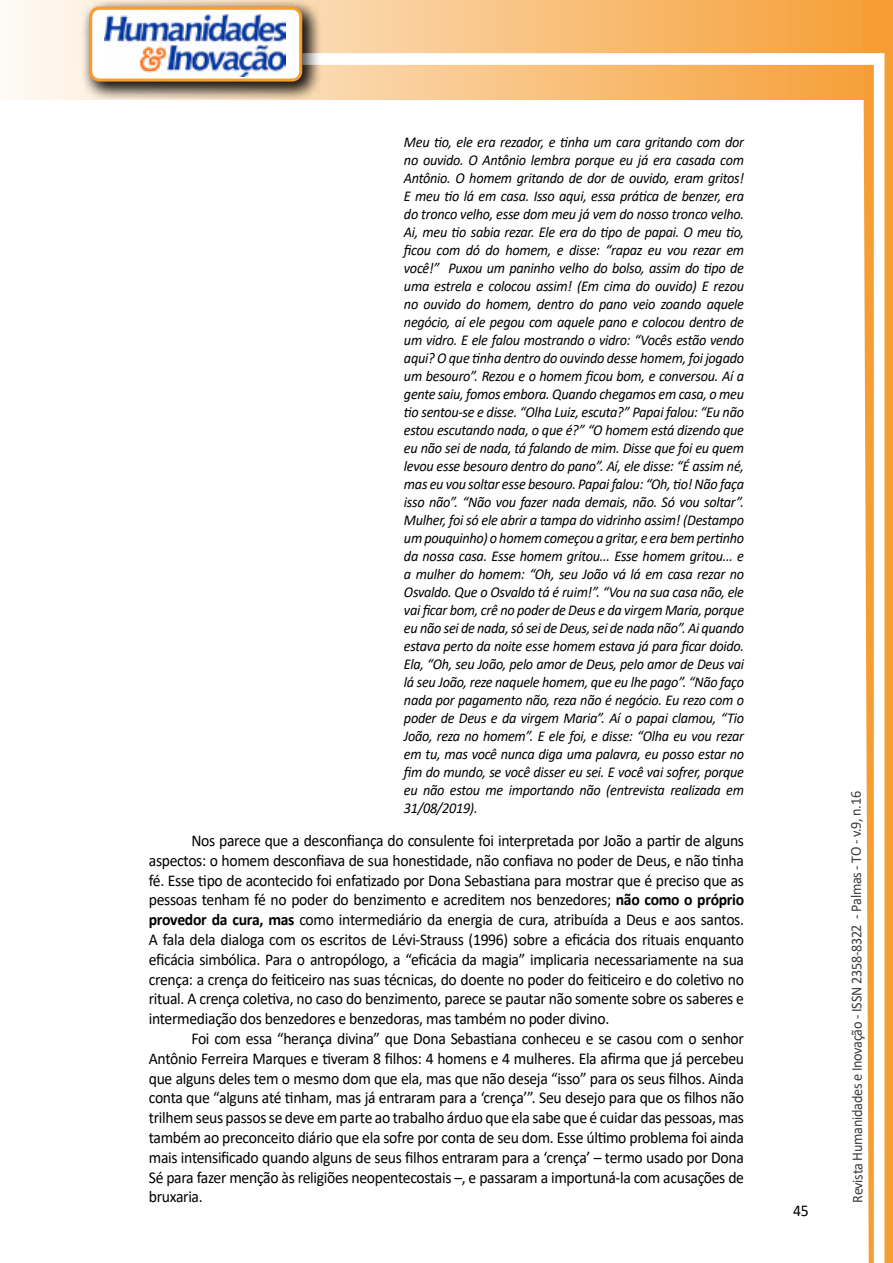
<style>
.page{position:relative;width:893px;height:1263px;background:#fff}
.page>*{position:absolute;margin:0;border:0;box-sizing:border-box;transform-origin:0 0}
.t1{font:16.5px/19.8px "Calibri";letter-spacing:-.02em;color:#000;text-align:justify;scale:.95 1}
.t2{font:italic 15px/18px "Calibri";letter-spacing:-.02em;color:#000;text-align:justify;scale:.95 1}
.t3{font:15px "Calibri";letter-spacing:-.025em;color:#3c3c3b;scale:.95 1}
.s1{font-weight:700}
</style>
<div class="page">
<svg style="left:5px;top:0;width:858px;height:100px;background:#f9c484"></svg>
<div style="left:302px;top:53px;width:582px;height:12px;background:#fff;border:2px solid #fff"></div>
<svg style="left:863px;top:0;width:30px;height:1263px"></svg>
<div style="left:81px;top:0;width:241px;height:102px;background:#000;opacity:.75"></div>
<div style="left:91px;top:8px;width:210px;height:72px;background:#fff;border-radius:9px"></div>
<img style="left:104px;top:14px;width:181px;height:62px">
<div style="left:89px;top:7px;width:213px;height:75px;border:3px solid #f69e34;border-radius:9px"></div>
<p class="t2" style="left:404px;top:133px;width:360px">Meu tio, ele era rezador, e tinha um cara gritando com dor no ouvido. O Antônio lembra porque eu já era casada com Antônio. O homem gritando de dor de ouvido, eram gritos!<br>E meu tio lá em casa. Isso aqui, essa prática de benzer, era do tronco velho, esse dom meu já vem do nosso tronco velho.<br>Ai, meu tio sabia rezar. Ele era do tipo de papai. O meu tio, ficou com dó do homem, e disse: “rapaz eu vou rezar em você!” Puxou um paninho velho do bolso, assim do tipo de uma estrela e colocou assim! (Em cima do ouvido) E rezou no ouvido do homem, dentro do pano veio zoando aquele negócio, aí ele pegou com aquele pano e colocou dentro de um vidro. E ele falou mostrando o vidro: “Vocês estão vendo aqui? O que tinha dentro do ouvindo desse homem, foi jogado um besouro”. Rezou e o homem ficou bom, e conversou. Aí a gente saiu, fomos embora. Quando chegamos em casa, o meu tio sentou-se e disse. “Olha Luiz, escuta?” Papai falou: “Eu não estou escutando nada, o que é?” “O homem está dizendo que eu não sei de nada, tá falando de mim. Disse que foi eu quem levou esse besouro dentro do pano”. Aí, ele disse: “É assim né, mas eu vou soltar esse besouro. Papai falou: “Oh, tio! Não faça isso não”. “Não vou fazer nada demais, não. Só vou soltar”.<br>Mulher, foi só ele abrir a tampa do vidrinho assim! (Destampo um pouquinho) o homem começou a gritar, e era bem pertinho da nossa casa. Esse homem gritou... Esse homem gritou... e a mulher do homem: “Oh, seu João vá lá em casa rezar no Osvaldo. Que o Osvaldo tá é ruim!”. “Vou na sua casa não, ele vai ficar bom, crê no poder de Deus e da virgem Maria, porque eu não sei de nada, só sei de Deus, sei de nada não”. Ai quando estava perto da noite esse homem estava já para ficar doido.<br>Ela, “Oh, seu João, pelo amor de Deus, pelo amor de Deus vai lá seu João, reze naquele homem, que eu lhe pago”. “Não faço nada por pagamento não, reza não é negócio. Eu rezo com o poder de Deus e da virgem Maria”. Aí o papai clamou, “Tio João, reza no homem”. E ele foi, e disse: “Olha eu vou rezar em tu, mas você nunca diga uma palavra, eu posso estar no fim do mundo, se você disser eu sei. E você vai sofrer, porque eu não estou me importando não (entrevista realizada em 31/08/2019).</p>
<p class="t1" style="left:149px;top:830px;width:628px;text-indent:43px">Nos parece que a desconfiança do consulente foi interpretada por João a partir de alguns aspectos: o homem desconfiava de sua honestidade, não confiava no poder de Deus, e não tinha fé. Esse tipo de acontecido foi enfatizado por Dona Sebastiana para mostrar que é preciso que as pessoas tenham fé no poder do benzimento e acreditem nos benzedores; <span class="s1">não como o próprio provedor da cura, mas</span> como intermediário da energia de cura, atribuída a Deus e aos santos.<br>A fala dela dialoga com os escritos de Lévi-Strauss (1996) sobre a eficácia dos rituais enquanto eficácia simbólica. Para o antropólogo, a “eficácia da magia” implicaria necessariamente na sua crença: a crença do feiticeiro nas suas técnicas, do doente no poder do feiticeiro e do coletivo no ritual. A crença coletiva, no caso do benzimento, parece se pautar não somente sobre os saberes e intermediação dos benzedores e benzedoras, mas também no poder divino.</p>
<p class="t1" style="left:149px;top:1028px;width:628px;text-indent:43px">Foi com essa “herança divina” que Dona Sebastiana conheceu e se casou com o senhor Antônio Ferreira Marques e tiveram 8 filhos: 4 homens e 4 mulheres. Ela afirma que já percebeu que alguns deles tem o mesmo dom que ela, mas que não deseja “isso” para os seus filhos. Ainda conta que “alguns até tinham, mas já entraram para a ‘crença’”. Seu desejo para que os filhos não trilhem seus passos se deve em parte ao trabalho árduo que ela sabe que é cuidar das pessoas, mas também ao preconceito diário que ela sofre por conta de seu dom. Esse último problema foi ainda mais intensificado quando alguns de seus filhos entraram para a ‘crença’ – termo usado por Dona Sé para fazer menção às religiões neopentecostais –, e passaram a importuná-la com acusações de bruxaria.</p>
<p class="t1" style="left:793px;top:1200px;width:18px">45</p>
<p class="t3" style="left:846px;top:1203px;width:435px;rotate:-90deg">Revista Humanidades e Inovação - ISSN 2358-8322 - Palmas - TO - v.9, n.16</p>
</div>
